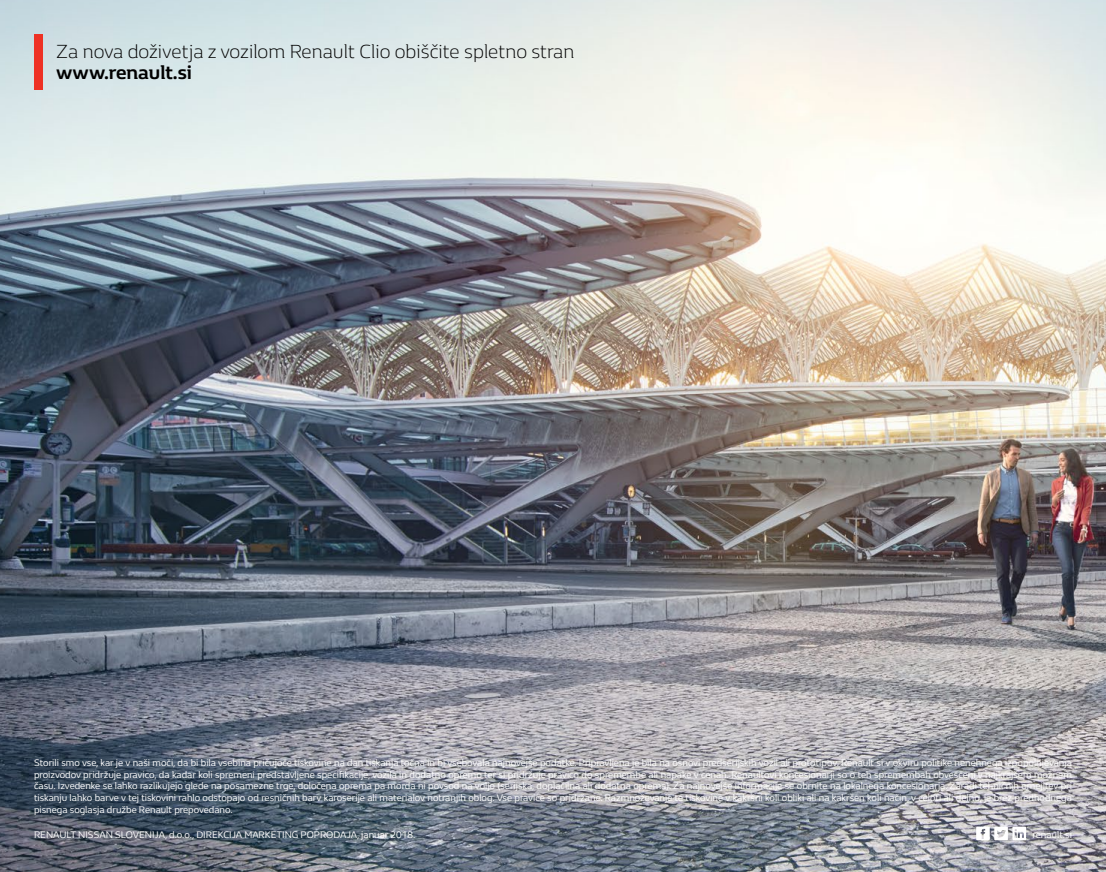
<style>
.page{position:relative;width:1106px;height:872px;background:#fff}
.page>*{position:absolute;margin:0;border:0;box-sizing:border-box;transform-origin:0 0}
.t1{font:300 19.5px "Renault Life";color:#000}
.t2{font:700 19.5px "Renault Life";color:#000}
.t3{font:9.75px/11.7px "Renault Life";color:#fff;text-align:justify}
</style>
<div class="page">
<img style="left:0;top:0;width:1106px;height:872px">
<div style="left:34px;top:34px;width:9px;height:55px;background:#ee3124"></div>
<svg style="left:976px;top:826px;width:50px;height:14px"></svg>
<h1 class="t1" style="left:56px;top:38px;width:520px">Za nova doživetja z vozilom Renault Clio obiščite spletno stran</h1>
<h1 class="t2" style="left:56px;top:59px;width:137px">www.renault.si</h1>
<p class="t3" style="left:34px;top:756px;width:1039px">Storili smo vse, kar je v naši moči, da bi bila vsebina pričujoče tiskovine na dan tiskanja točna in bi vsebovala najnovejše podatke. Pripravljena je bila na osnovi predserijskih vozil ali prototipov. Renault si v okviru politike nenehnega izpopolnjevanja proizvodov pridržuje pravico, da kadar koli spremeni predstavljene specifikacije, vozila in dodatno opremo ter si pridržuje pravico do spremembe ali napake v cenah. Renaultovi koncesionarji so o teh spremembah obveščeni v najkrajšem možnem času. Izvedenke se lahko razlikujejo glede na posamezne trge, določena oprema pa morda ni povsod na voljo (serijska, doplačilna ali dodatna oprema). Za najnovejše informacije se obrnite na lokalnega koncesionarja. Zaradi tehničnih omejitev pri tiskanju lahko barve v tej tiskovini rahlo odstopajo od resničnih barv karoserije ali materialov notranjih oblog. Vse pravice so pridržane. Razmnoževanje te tiskovine v kakršni koli obliki ali na kakršen koli način, v celoti ali delno, je brez predhodnega pisnega soglasja družbe Renault prepovedano.</p>
<p class="t3" style="left:34px;top:828px;width:383px">RENAULT NISSAN SLOVENIJA, d.o.o., DIREKCIJA MARKETING POPRODAJA, januar 2018.</p>
<p class="t3" style="left:1032px;top:828px;width:41px">renault.si</p>
</div>
